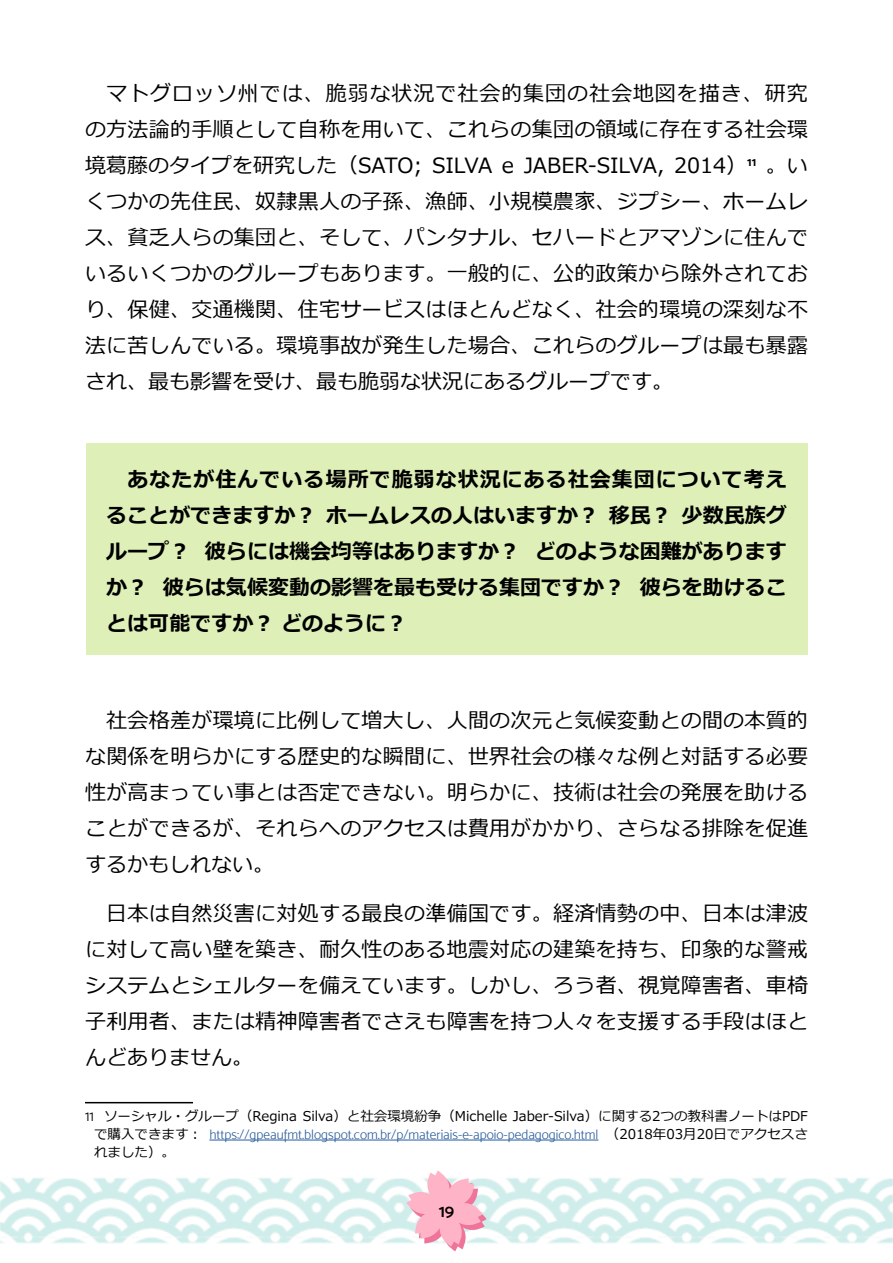
<style>
.page{position:relative;width:893px;height:1263px;background:#fff}
.page>*{position:absolute;margin:0;border:0;box-sizing:border-box;transform-origin:0 0}
.t1{font:21px/36px "Meiryo";letter-spacing:.015em;color:#000;text-align:justify}
.t2{font:700 21px/36px "Meiryo";color:#000;text-align:justify}
.t3{font:18px "Mosk Semi Bold 600";color:#000}
.t4{font:13.5px "Mosk Light 300";color:#275b9b}
.t5{font:13.5px "Meiryo";color:#000}
.s1{font-family:"Mosk Light 300";font-size:15px}
.s2{font-family:"Meiryo";color:#000}
</style>
<div class="page">
<img style="left:0;top:1178px;width:893px;height:66px">
<svg style="left:406px;top:1171px;width:80px;height:80px"></svg>
<div style="left:86px;top:444px;width:721px;height:211px;background:#deefb7"></div>
<hr style="left:85px;top:1102px;width:108px;height:1px;background:#000">
<hr style="left:209px;top:1140px;width:389px;height:1px;background:#275b9b">
<p class="t1" style="left:85px;top:77px;width:725px;text-indent:21px">マトグロッソ州では、脆弱な状況で社会的集団の社会地図を描き、研究の方法論的手順として自称を用いて、これらの集団の領域に存在する社会環境葛藤のタイプを研究した（SATO; SILVA e JABER-SILVA, 2014）<sup>11</sup> 。いくつかの先住民、奴隷黒人の子孫、漁師、小規模農家、ジプシー、ホームレス、貧乏人らの集団と、そして、パンタナル、セハードとアマゾンに住んでいるいくつかのグループもあります。一般的に、公的政策から除外されており、保健、交通機関、住宅サービスはほとんどなく、社会的環境の深刻な不法に苦しんでいる。環境事故が発生した場合、これらのグループは最も暴露され、最も影響を受け、最も脆弱な状況にあるグループです。</p>
<p class="t2" style="left:106px;top:462px;width:682px;text-indent:21px">あなたが住んでいる場所で脆弱な状況にある社会集団について考えることができますか？ ホームレスの人はいますか？ 移民？ 少数民族グループ？ 彼らには機会均等はありますか？ どのような困難がありますか？ 彼らは気候変動の影響を最も受ける集団ですか？ 彼らを助けることは可能ですか？ どのように？</p>
<p class="t1" style="left:85px;top:704px;width:725px;text-indent:21px">社会格差が環境に比例して増大し、人間の次元と気候変動との間の本質的な関係を明らかにする歴史的な瞬間に、世界社会の様々な例と対話する必要性が高まってい事とは否定できない。明らかに、技術は社会の発展を助けることができるが、それらへのアクセスは費用がかかり、さらなる排除を促進するかもしれない。</p>
<p class="t1" style="left:85px;top:896px;width:725px;text-indent:21px">日本は自然災害に対処する最良の準備国です。経済情勢の中、日本は津波に対して高い壁を築き、耐久性のある地震対応の建築を持ち、印象的な警戒システムとシェルターを備えています。しかし、ろう者、視覚障害者、車椅子利用者、または精神障害者でさえも障害を持つ人々を支援する手段はほとんどありません。</p>
<p class="t5" style="left:85px;top:1106px;width:724px"><span class="s1">11</span> ソーシャル・グループ（Regina Silva）と社会環境紛争（Michelle Jaber-Silva）に関する2つの教科書ノートはPDF</p>
<p class="t4" style="left:94px;top:1126px;width:715px"><span class="s2">で購入できます：</span> https://gpeaufmt.blogspot.com.br/p/materiais-e-apoio-pedagogico.html <span class="s2">（2018年03月20日でアクセスさ</span></p>
<p class="t5" style="left:94px;top:1142px;width:82px">れました）。</p>
<p class="t3" style="left:439px;top:1200px;width:17px">19</p>
</div>
